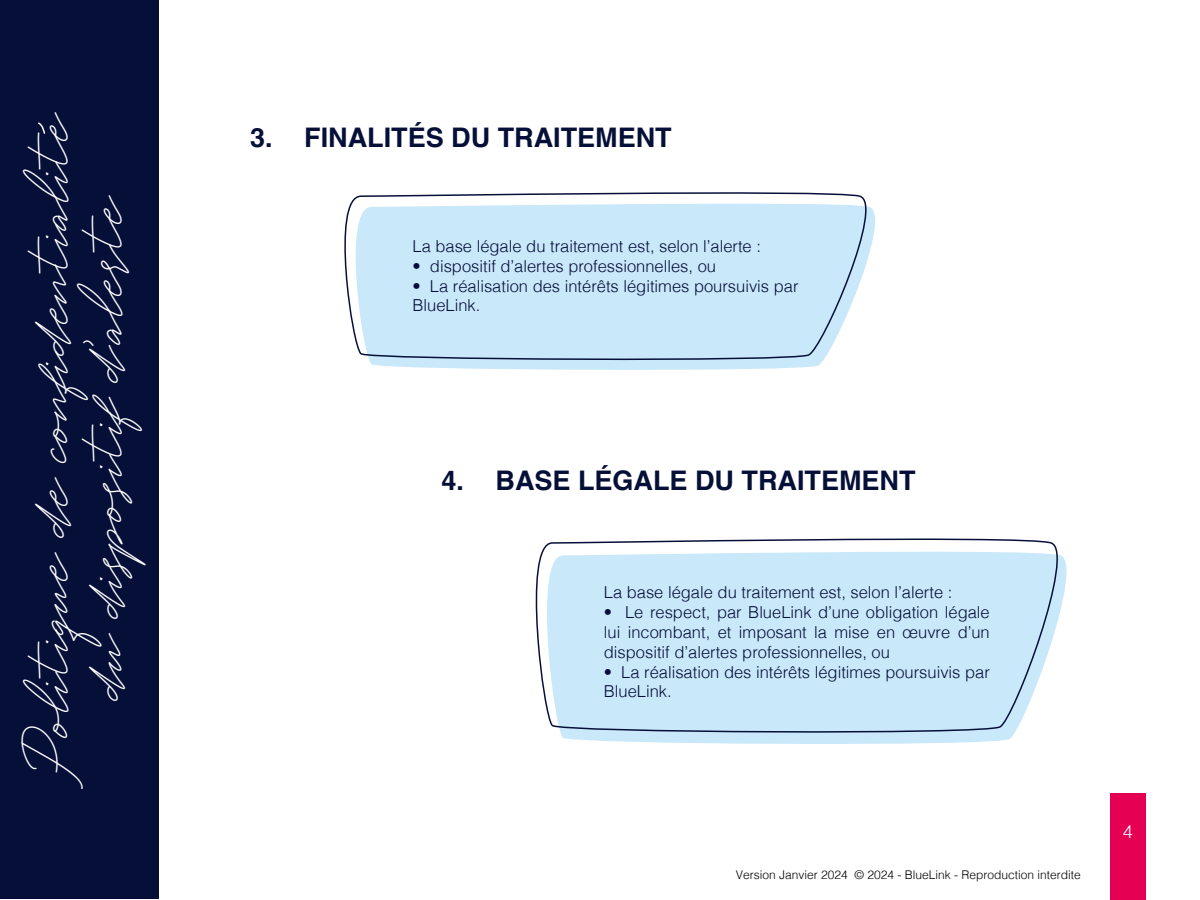
<style>
.page{position:relative;width:1200px;height:900px;background:#fff}
.page>*{position:absolute;margin:0;border:0;box-sizing:border-box;transform-origin:0 0}
.t1{font:45px/54px "White Angelica";color:#fff;text-align:center}
.t2{font:700 27px "Helvetica";color:#050f38}
.t3{font:300 18px "Helvetica";color:#fff}
.t4{font:300 16.5px/19.8px "Helvetica";color:#050f38}
.t5{font:300 12px "Helvetica";color:#000}
</style>
<div class="page">
<div style="left:1px;top:1px;width:158px;height:898px;background:#050f38"></div>
<div style="left:1110px;top:794px;width:36px;height:106px;background:#e60054"></div>
<svg style="left:371px;top:364px;width:449px;height:6px;fill:#c9e8fa"></svg>
<svg style="left:344px;top:192px;width:531px;height:172px;background:#cbe6f6"></svg>
<svg style="left:562px;top:737px;width:450px;height:7px;fill:#c9e8fa"></svg>
<svg style="left:535px;top:538px;width:532px;height:199px;background:#cce6f6"></svg>
<svg style="left:38px;top:122px;width:8px;height:12px"></svg>
<h1 class="t1" style="left:25px;top:780px;width:675px;rotate:-90deg">Politique de confidentialité du dispositifd’alerte</h1>
<h2 class="t2" style="left:250px;top:121px;width:423px">3. FINALITÉS DU TRAITEMENT</h2>
<p class="t4" style="left:413px;top:235px;width:350px">La base légale du traitement est, selon l’alerte :</p>
<p class="t4" style="left:413px;top:255px;width:305px">• dispositif d’alertes professionnelles, ou</p>
<p class="t4" style="left:413px;top:275px;width:388px">• La réalisation des intérêts légitimes poursuivis par<br>BlueLink.</p>
<h2 class="t2" style="left:442px;top:464px;width:476px">4. BASE LÉGALE DU TRAITEMENT</h2>
<p class="t4" style="left:604px;top:581px;width:350px">La base légale du traitement est, selon l’alerte :</p>
<p class="t4" style="left:604px;top:601px;width:387px;text-align:justify">• Le respect, par BlueLink d’une obligation légale lui incombant, et imposant la mise en œuvre d’un dispositif d’alertes professionnelles, ou</p>
<p class="t4" style="left:604px;top:661px;width:388px">• La réalisation des intérêts légitimes poursuivis par<br>BlueLink.</p>
<p class="t5" style="left:736px;top:864px;width:347px">Version Janvier 2024 © 2024 - BlueLink - Reproduction interdite</p>
<p class="t3" style="left:1123px;top:816px;width:12px">4</p>
</div>
